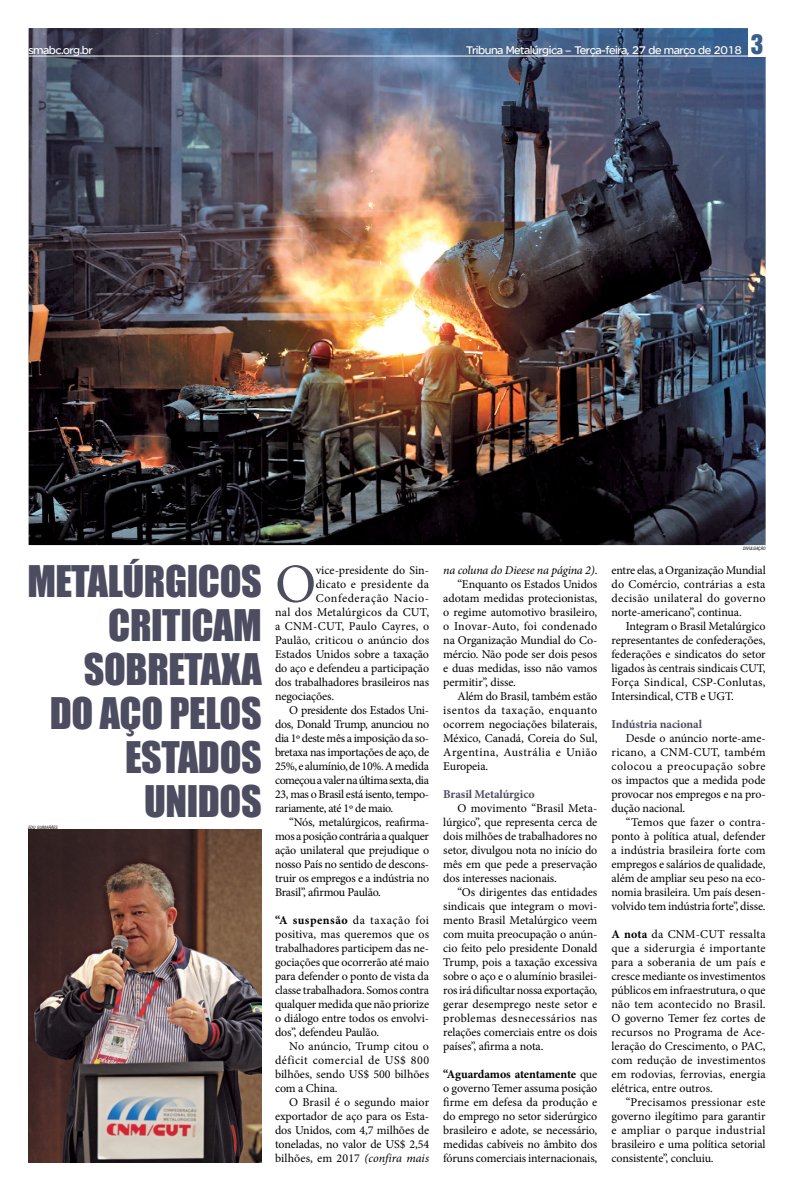
<style>
.page{position:relative;width:794px;height:1191px;background:#fff}
.page>*{position:absolute;margin:0;border:0;box-sizing:border-box;transform-origin:0 0}
.t1{font:55.1px "Minion Pro";color:#4d4d61}
.t2{font:40px/44px "Impact";letter-spacing:-.01em;color:#4d4d61;text-align:right}
.t3{font:12px/14px "Minion Pro";letter-spacing:-.01em;color:#000;text-align:justify}
.t4{font:12px "Minion Pro";letter-spacing:-.03em;color:#000}
.t5{font:12px "SE Optimist Semi";letter-spacing:-.04em;color:#fff}
.t6{font:12px "Minion Pro";letter-spacing:.02em;color:#000}
.t7{font:700 12px "Minion Pro";letter-spacing:-.02em;color:#4d4d61}
.t8{font:12px "Minion Pro";letter-spacing:-.035em;color:#000}
.t9{font:italic 12px "Minion Pro";letter-spacing:-.015em;color:#000}
.t10{font:12px "Minion Pro";letter-spacing:.015em;color:#000}
.t11{font:12px "Minion Pro";letter-spacing:.035em;color:#000}
.t12{font:italic condensed 4.4px "Swiss 721 BT";color:#000}
.s1{font-family:"Helvetica Inserat";font-size:25px;color:#375f8c}
.s2{font-weight:700}
.s3{font-style:italic}
.s4{font-style:normal}
</style>
<div class="page">
<img style="left:29px;top:28px;width:736px;height:517px">
<hr style="left:28px;top:56px;width:737px;height:1px;background:#fff">
<div style="left:748px;top:28px;width:17px;height:28px;background:#fff"></div>
<img style="left:28px;top:829px;width:234px;height:333px">
<p class="t5" style="left:28px;top:43px;width:66px">smabc.org.br</p>
<p class="t5" style="left:466px;top:43px;width:299px">Tribuna Metalúrgica – Terça-feira, 27 de março de 2018 <span class="s1">3</span></p>
<h2 class="t2" style="left:27px;top:558px;width:236px">METALÚRGICOS<br>CRITICAM<br>SOBRETAXA<br>DO AÇO PELOS<br>ESTADOS<br>UNIDOS</h2>
<h1 class="t1" style="left:275px;top:547px;width:43px">O</h1>
<p class="t3" style="left:316px;top:563px;width:115px">vice-presidente do Sin-</p>
<p class="t3" style="left:316px;top:577px;width:115px">dicato e presidente da</p>
<p class="t3" style="left:316px;top:591px;width:115px">Confederação Nacio-</p>
<p class="t6" style="left:275px;top:604px;width:156px">nal dos Metalúrgicos da CUT,</p>
<p class="t6" style="left:275px;top:618px;width:156px">a CNM-CUT, Paulo Cayres, o</p>
<p class="t3" style="left:275px;top:633px;width:156px">Paulão, criticou o anúncio dos</p>
<p class="t3" style="left:275px;top:647px;width:155px">Estados Unidos sobre a taxação</p>
<p class="t3" style="left:275px;top:661px;width:156px">do aço e defendeu a participação</p>
<p class="t3" style="left:275px;top:675px;width:156px">dos trabalhadores brasileiros nas</p>
<p class="t3" style="left:275px;top:689px;width:61px">negociações.</p>
<p class="t4" style="left:289px;top:702px;width:141px">O presidente dos Estados Uni-</p>
<p class="t4" style="left:275px;top:716px;width:156px">dos, Donald Trump, anunciou no</p>
<p class="t4" style="left:275px;top:730px;width:155px">dia 1º deste mês a imposição da so-</p>
<p class="t4" style="left:275px;top:744px;width:156px">bretaxa nas importações de aço, de</p>
<p class="t4" style="left:275px;top:758px;width:155px">25%, e alumínio, de 10%. A medida</p>
<p class="t8" style="left:275px;top:772px;width:155px">começou a valer na última sexta, dia</p>
<p class="t4" style="left:275px;top:786px;width:156px">23, mas o Brasil está isento, tempo-</p>
<p class="t4" style="left:275px;top:800px;width:120px">rariamente, até 1º de maio.</p>
<p class="t3" style="left:289px;top:815px;width:141px">“Nós, metalúrgicos, reafirma-</p>
<p class="t3" style="left:275px;top:829px;width:155px">mos a posição contrária a qualquer</p>
<p class="t3" style="left:275px;top:843px;width:156px">ação unilateral que prejudique o</p>
<p class="t3" style="left:275px;top:857px;width:156px">nosso País no sentido de descons-</p>
<p class="t4" style="left:275px;top:870px;width:156px">truir os empregos e a indústria no</p>
<p class="t3" style="left:275px;top:885px;width:107px">Brasil”, afirmou Paulão.</p>
<p class="t3" style="left:275px;top:913px;width:156px"><span class="s2">“A suspensão</span> da taxação foi positiva, mas queremos que os trabalhadores participem das ne&shy;gociações que ocorrerão até maio para defender o ponto de vista da classe trabalhadora. Somos contra qualquer medida que não priorize o diálogo entre todos os envolvi&shy;dos”, defendeu Paulão.</p>
<p class="t3" style="left:275px;top:1039px;width:156px;text-indent:14px">No anúncio, Trump citou o déficit comercial de US$ 800 bilhões, sendo US$ 500 bilhões com a China.</p>
<p class="t3" style="left:275px;top:1095px;width:156px;text-indent:14px">O Brasil é o segundo maior exportador de aço para os Esta&shy;dos Unidos, com 4,7 milhões de toneladas, no valor de US$ 2,54 bilhões, em 2017 <span class="s3">(confira mais</span></p>
<p class="t12" style="left:28px;top:824px;width:31px">EDU GUIMARÃES</p>
<p class="t9" style="left:443px;top:562px;width:156px">na coluna do Dieese na página 2)<span class="s4">.</span></p>
<p class="t3" style="left:457px;top:577px;width:141px">“Enquanto os Estados Unidos</p>
<p class="t3" style="left:443px;top:591px;width:155px">adotam medidas protecionistas,</p>
<p class="t3" style="left:443px;top:605px;width:156px">o regime automotivo brasileiro,</p>
<p class="t10" style="left:443px;top:618px;width:156px">o Inovar-Auto, foi condenado</p>
<p class="t3" style="left:443px;top:633px;width:156px">na Organização Mundial do Co-</p>
<p class="t3" style="left:443px;top:647px;width:155px">mércio. Não pode ser dois pesos</p>
<p class="t3" style="left:443px;top:661px;width:156px">e duas medidas, isso não vamos</p>
<p class="t3" style="left:443px;top:675px;width:74px">permitir”, disse.</p>
<p class="t3" style="left:457px;top:689px;width:141px">Além do Brasil, também estão</p>
<p class="t3" style="left:443px;top:703px;width:156px">isentos da taxação, enquanto</p>
<p class="t3" style="left:443px;top:717px;width:156px">ocorrem negociações bilaterais,</p>
<p class="t3" style="left:443px;top:731px;width:156px">México, Canadá, Coreia do Sul,</p>
<p class="t11" style="left:443px;top:744px;width:156px">Argentina, Austrália e União</p>
<p class="t3" style="left:443px;top:759px;width:46px">Europeia.</p>
<p class="t7" style="left:443px;top:785px;width:93px">Brasil Metalúrgico</p>
<p class="t3" style="left:443px;top:801px;width:156px;text-indent:14px">O movimento “Brasil Meta&shy;lúrgico”, que representa cerca de dois milhões de trabalhadores no setor, divulgou nota no início do mês em que pede a preservação dos interesses nacionais.</p>
<p class="t3" style="left:443px;top:885px;width:156px;text-indent:14px">“Os dirigentes das entidades sindicais que integram o movi&shy;mento Brasil Metalúrgico veem com muita preocupação o anún&shy;cio feito pelo presidente Donald Trump, pois a taxação excessiva sobre o aço e o alumínio brasilei&shy;ros irá dificultar nossa exportação, gerar desemprego neste setor e problemas desnecessários nas relações comerciais entre os dois países”, afirma a nota.</p>
<p class="t3" style="left:443px;top:1067px;width:156px"><span class="s2">“Aguardamos atentamente</span> que o governo Temer assuma posição firme em defesa da produção e do emprego no setor siderúrgico brasileiro e adote, se necessário, medidas cabíveis no âmbito dos fóruns comerciais internacionais,</p>
<p class="t12" style="left:743px;top:545px;width:24px">DIVULGAÇÃO</p>
<p class="t3" style="left:611px;top:563px;width:156px">entre elas, a Organização Mundial do Comércio, contrárias a esta decisão unilateral do governo norte-americano”, continua.</p>
<p class="t3" style="left:611px;top:619px;width:156px;text-indent:14px">Integram o Brasil Metalúrgico representantes de confederações, federações e sindicatos do setor ligados às centrais sindicais CUT, Força Sindical, CSP-Conlutas, Intersindical, CTB e UGT.</p>
<p class="t7" style="left:611px;top:716px;width:92px">Indústria nacional</p>
<p class="t3" style="left:611px;top:731px;width:156px;text-indent:14px">Desde o anúncio norte-ame&shy;ricano, a CNM-CUT, também colocou a preocupação sobre os impactos que a medida pode provocar nos empregos e na pro&shy;dução nacional.</p>
<p class="t3" style="left:611px;top:815px;width:156px;text-indent:14px">“Temos que fazer o contra&shy;ponto à política atual, defender a indústria brasileira forte com empregos e salários de qualidade, além de ampliar seu peso na eco&shy;nomia brasileira. Um país desen&shy;volvido tem indústria forte”, disse.</p>
<p class="t3" style="left:611px;top:927px;width:156px"><span class="s2">A nota</span> da CNM-CUT ressalta que a siderurgia é importante para a soberania de um país e cresce mediante os investimentos públicos em infraestrutura, o que não tem acontecido no Brasil.<br>O governo Temer fez cortes de recursos no Programa de Ace&shy;leração do Crescimento, o PAC, com redução de investimentos em rodovias, ferrovias, energia elétrica, entre outros.</p>
<p class="t3" style="left:611px;top:1095px;width:156px;text-indent:14px">“Precisamos pressionar este governo ilegítimo para garantir e ampliar o parque industrial brasileiro e uma política setorial consistente”, concluiu.</p>
</div>
